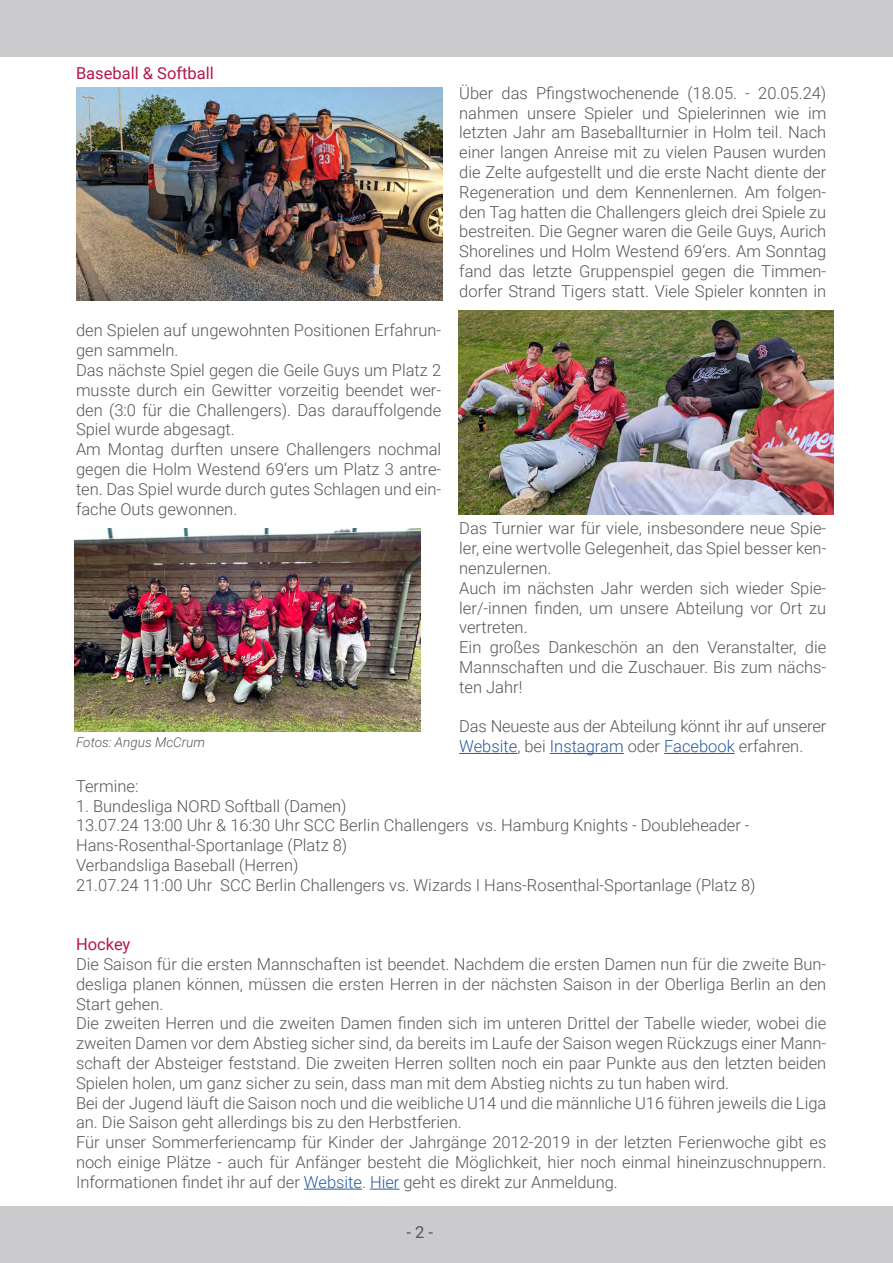
<style>
.page{position:relative;width:893px;height:1263px;background:#fff}
.page>*{position:absolute;margin:0;border:0;box-sizing:border-box;transform-origin:0 0}
.t1{font:300 16.5px/19.8px "Roboto";color:#575658}
.t2{font:16.5px "Roboto";color:#b1184a}
.t3{font:16.5px "Roboto";color:#575658}
.t4{font:italic 300 13.5px "Roboto";color:#575658}
.s1{color:#275b9b}
</style>
<div class="page">
<div style="left:0;top:1206px;width:893px;height:57px;background:#cbcbcd"></div>
<div style="left:0;top:0;width:893px;height:57px;background:#cbcbcd"></div>
<hr style="left:459px;top:753px;width:58px;height:1px;background:#275b9b">
<hr style="left:550px;top:753px;width:74px;height:1px;background:#275b9b">
<hr style="left:664px;top:753px;width:71px;height:1px;background:#275b9b">
<hr style="left:304px;top:1189px;width:58px;height:1px;background:#275b9b">
<svg style="left:370px;top:1189px;width:29px;height:1px"></svg>
<img style="left:76px;top:88px;width:366px;height:212px">
<img style="left:458px;top:310px;width:375px;height:204px">
<img style="left:75px;top:529px;width:346px;height:202px">
<p class="t2" style="left:76px;top:62px;width:139px">Baseball &amp; Softball</p>
<p class="t1" style="left:76px;top:320px;width:367px">den Spielen auf ungewohnten Positionen Erfahrun&shy;gen sammeln.<br>Das nächste Spiel gegen die Geile Guys um Platz 2 musste durch ein Gewitter vorzeitig beendet wer&shy;den (3:0 für die Challengers). Das darauffolgende Spiel wurde abgesagt.<br>Am Montag durften unsere Challengers nochmal gegen die Holm Westend 69‘ers um Platz 3 antre&shy;ten. Das Spiel wurde durch gutes Schlagen und ein&shy;fache Outs gewonnen.</p>
<p class="t4" style="left:76px;top:733px;width:131px">Fotos: Angus McCrum</p>
<p class="t1" style="left:459px;top:82px;width:369px;text-align:justify">Über das Pfingstwochenende (18.05. - 20.05.24) nahmen unsere Spieler und Spielerinnen wie im letzten Jahr am Baseballturnier in Holm teil. Nach einer langen Anreise mit zu vielen Pausen wurden die Zelte aufgestellt und die erste Nacht diente der Regeneration und dem Kennenlernen. Am folgen&shy;den Tag hatten die Challengers gleich drei Spiele zu bestreiten. Die Gegner waren die Geile Guys, Aurich Shorelines und Holm Westend 69‘ers. Am Sonntag fand das letzte Gruppenspiel gegen die Timmen&shy;dorfer Strand Tigers statt. Viele Spieler konnten in</p>
<p class="t1" style="left:459px;top:518px;width:369px">Das Turnier war für viele, insbesondere neue Spie&shy;ler, eine wertvolle Gelegenheit, das Spiel besser ken&shy;nenzulernen.<br>Auch im nächsten Jahr werden sich wieder Spie&shy;ler/-innen finden, um unsere Abteilung vor Ort zu vertreten.<br>Ein großes Dankeschön an den Veranstalter, die Mannschaften und die Zuschauer. Bis zum nächs&shy;ten Jahr!</p>
<p class="t1" style="left:459px;top:716px;width:369px">Das Neueste aus der Abteilung könnt ihr auf unserer<br><span class="s1">Website</span>, bei <span class="s1">Instagram</span> oder <span class="s1">Facebook</span> erfahren.</p>
<p class="t1" style="left:76px;top:775px;width:64px">Termine:</p>
<p class="t1" style="left:76px;top:795px;width:681px">1. Bundesliga NORD Softball (Damen)<br>13.07.24 13:00 Uhr &amp; 16:30 Uhr SCC Berlin Challengers vs. Hamburg Knights - Doubleheader - Hans-Rosenthal-Sportanlage (Platz 8)<br>Verbandsliga Baseball (Herren)<br>21.07.24 11:00 Uhr SCC Berlin Challengers vs. Wizards I Hans-Rosenthal-Sportanlage (Platz 8)</p>
<p class="t2" style="left:76px;top:933px;width:56px">Hockey</p>
<p class="t1" style="left:76px;top:954px;width:752px">Die Saison für die ersten Mannschaften ist beendet. Nachdem die ersten Damen nun für die zweite Bun&shy;desliga planen können, müssen die ersten Herren in der nächsten Saison in der Oberliga Berlin an den Start gehen.<br>Die zweiten Herren und die zweiten Damen finden sich im unteren Drittel der Tabelle wieder, wobei die zweiten Damen vor dem Abstieg sicher sind, da bereits im Laufe der Saison wegen Rückzugs einer Mann&shy;schaft der Absteiger feststand. Die zweiten Herren sollten noch ein paar Punkte aus den letzten beiden Spielen holen, um ganz sicher zu sein, dass man mit dem Abstieg nichts zu tun haben wird.<br>Bei der Jugend läuft die Saison noch und die weibliche U14 und die männliche U16 führen jeweils die Liga an. Die Saison geht allerdings bis zu den Herbstferien.<br>Für unser Sommerferiencamp für Kinder der Jahrgänge 2012-2019 in der letzten Ferienwoche gibt es noch einige Plätze - auch für Anfänger besteht die Möglichkeit, hier noch einmal hineinzuschnuppern.<br>Informationen findet ihr auf der <span class="s1">Website</span>. <span class="s1">Hier</span> geht es direkt zur Anmeldung.</p>
<p class="t3" style="left:407px;top:1221px;width:28px">- 2 -</p>
</div>
